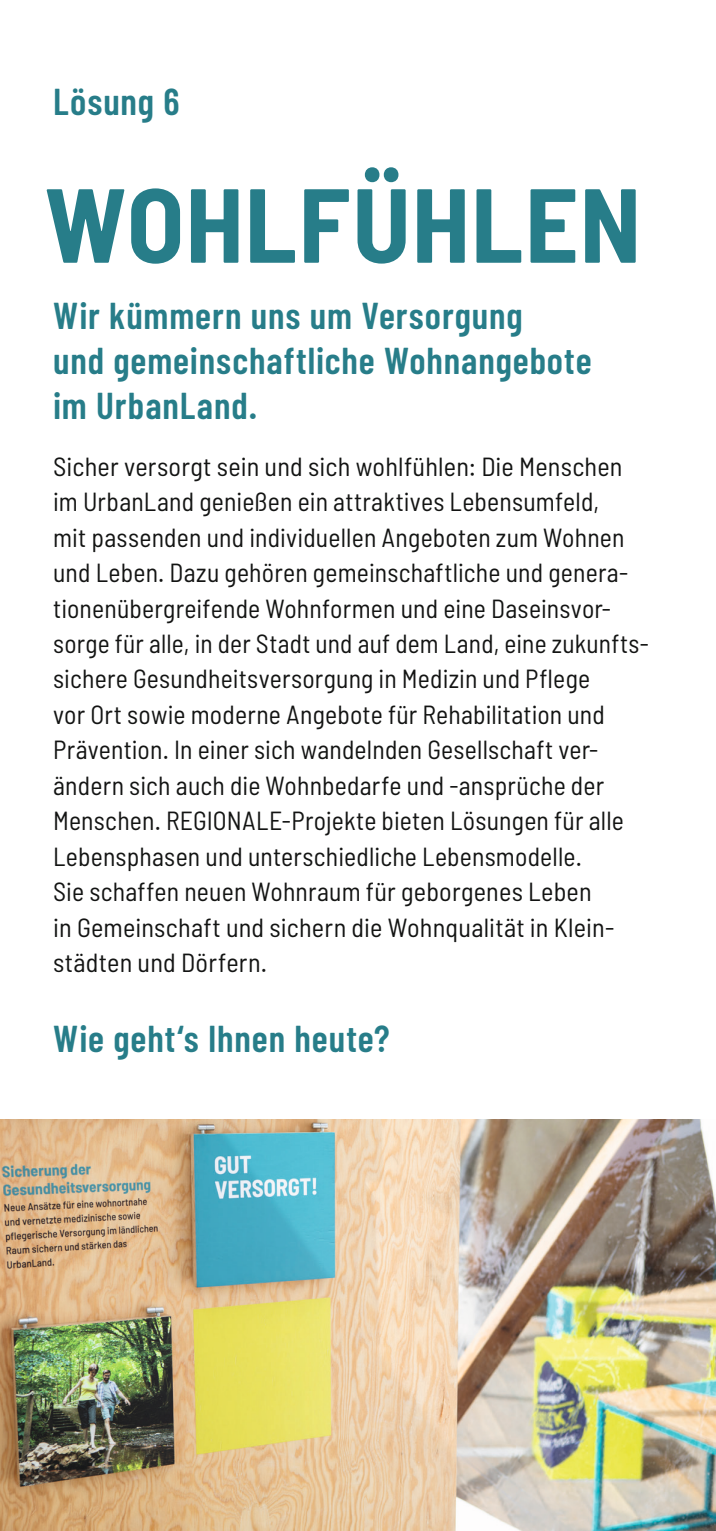
<style>
.page{position:relative;width:716px;height:1531px;background:#fff}
.page>*{position:absolute;margin:0;border:0;box-sizing:border-box;transform-origin:0 0}
.t1{font:700 semi-condensed 105px "Barlow";letter-spacing:.01em;color:#277d89}
.t2{font:600 37.5px/45px "Barlow Condensed";letter-spacing:.025em;color:#277d89}
.t3{font:semi-condensed 26.25px/35.5px "Barlow";letter-spacing:.005em;color:#131413}
</style>
<div class="page">
<img style="left:0;top:1120px;width:716px;height:411px">
<h2 class="t2" style="left:53px;top:79px;width:128px">Lösung 6</h2>
<h1 class="t1" style="left:45px;top:160px;width:598px">WOHLFÜHLEN</h1>
<h2 class="t2" style="left:53px;top:292px;width:540px">Wir kümmern uns um Versorgung<br>und gemeinschaftliche Wohnangebote im UrbanLand.</h2>
<p class="t3" style="left:53px;top:448px;width:597px">Sicher versorgt sein und sich wohlfühlen: Die Menschen im UrbanLand genießen ein attraktives Lebensumfeld,<br>mit passenden und individuellen Angeboten zum Wohnen und Leben. Dazu gehören gemeinschaftliche und genera&shy;tionenübergreifende Wohnformen und eine Daseinsvor&shy;sorge für alle, in der Stadt und auf dem Land, eine zukunfts&shy;sichere Gesundheitsversorgung in Medizin und Pflege<br>vor Ort sowie moderne Angebote für Rehabilitation und Prävention. In einer sich wandelnden Gesellschaft ver&shy;ändern sich auch die Wohnbedarfe und -ansprüche der Menschen. REGIONALE-Projekte bieten Lösungen für alle Lebensphasen und unterschiedliche Lebensmodelle.<br>Sie schaffen neuen Wohnraum für geborgenes Leben<br>in Gemeinschaft und sichern die Wohnqualität in Klein&shy;städten und Dörfern.</p>
<h2 class="t2" style="left:53px;top:1015px;width:338px">Wie geht‘s Ihnen heute?</h2>
</div>
